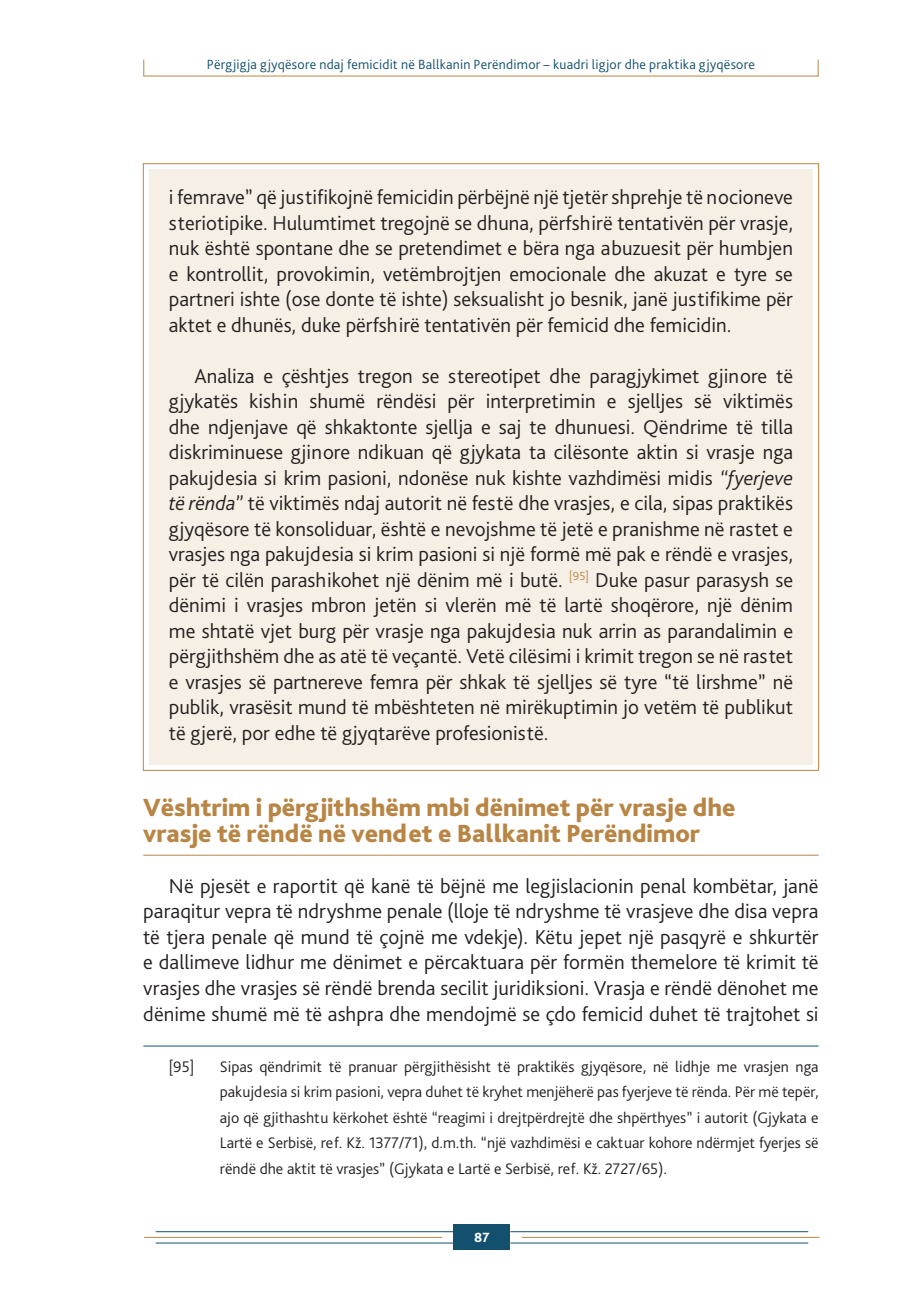
<style>
.page{position:relative;width:908px;height:1304px;background:#fff}
.page>*{position:absolute;margin:0;border:0;box-sizing:border-box;transform-origin:0 0}
.podnaslov{font:800 26px/25.6px "Bliss Pro";color:#b98544}
.tekst-border{font:300 21px/25.6px "Bliss Pro";color:#231f20;text-align:justify}
.tekst{font:300 21px/25.6px "Bliss Pro";color:#231f20;text-align:justify}
.fusnota{font:300 16px/25.6px "Bliss Pro";color:#231f20;text-align:justify}
.t1{font:300 14px "Bliss Pro";letter-spacing:.015em;color:#13506d}
.t2{font:800 14px "Bliss Pro";color:#fff}
.s1{font-style:italic}
</style>
<div class="page">
<div style="left:453px;top:1225px;width:57px;height:25px;background:#13506d"></div>
<hr style="left:521px;top:1237px;width:298px;height:1px;background:#b98544">
<hr style="left:510px;top:1231px;width:297px;height:1px;background:#13506d">
<hr style="left:510px;top:1242px;width:297px;height:1px;background:#13506d">
<hr style="left:144px;top:1237px;width:298px;height:1px;background:#b98544">
<hr style="left:155px;top:1231px;width:298px;height:1px;background:#13506d">
<hr style="left:155px;top:1242px;width:298px;height:1px;background:#13506d">
<hr style="left:143px;top:76px;width:675px;height:1px;background:#b98544">
<svg style="left:817px;top:60px;width:1px;height:16px"></svg>
<svg style="left:143px;top:60px;width:1px;height:16px"></svg>
<div style="left:142px;top:163px;width:677px;height:608px;background:#f6efe5"></div>
<hr style="left:143px;top:855px;width:675px;height:1px;background:#b98544">
<hr style="left:143px;top:1045px;width:675px;height:1px;background:#13506d">
<p class="t1" style="left:207px;top:55px;width:549px">Përgjigja gjyqësore ndaj femicidit në Ballkanin Perëndimor – kuadri ligjor dhe praktika gjyqësore</p>
<p class="tekst-border" style="left:169px;top:184px;width:625px">i femrave” që justifikojnë femicidin përbëjnë një tjetër shprehje të nocioneve steriotipike. Hulumtimet tregojnë se dhuna, përfshirë tentativën për vrasje, nuk është spontane dhe se pretendimet e bëra nga abuzuesit për humbjen e kontrollit, provokimin, vetëmbrojtjen emocionale dhe akuzat e tyre se partneri ishte (ose donte të ishte) seksualisht jo besnik, janë justifikime për aktet e dhunës, duke përfshirë tentativën për femicid dhe femicidin.</p>
<p class="tekst-border" style="left:169px;top:362px;width:625px;text-indent:26px">Analiza e çështjes tregon se stereotipet dhe paragjykimet gjinore të gjykatës kishin shumë rëndësi për interpretimin e sjelljes së viktimës dhe ndjenjave që shkaktonte sjellja e saj te dhunuesi. Qëndrime të tilla diskriminuese gjinore ndikuan që gjykata ta cilësonte aktin si vrasje nga pakujdesia si krim pasioni, ndonëse nuk kishte vazhdimësi midis <span class="s1">“fyerjeve të rënda”</span> të viktimës ndaj autorit në festë dhe vrasjes, e cila, sipas praktikës gjyqësore të konsoliduar, është e nevojshme të jetë e pranishme në rastet e vrasjes nga pakujdesia si krim pasioni si një formë më pak e rëndë e vrasjes, për të cilën parashikohet një dënim më i butë. <sup>[95]</sup> Duke pasur parasysh se dënimi i vrasjes mbron jetën si vlerën më të lartë shoqërore, një dënim me shtatë vjet burg për vrasje nga pakujdesia nuk arrin as parandalimin e përgjithshëm dhe as atë të veçantë. Vetë cilësimi i krimit tregon se në rastet e vrasjes së partnereve femra për shkak të sjelljes së tyre “të lirshme” në publik, vrasësit mund të mbështeten në mirëkuptimin jo vetëm të publikut të gjerë, por edhe të gjyqtarëve profesionistë.</p>
<p class="podnaslov" style="left:143px;top:794px;width:593px">Vështrim i përgjithshëm mbi dënimet për vrasje dhe vrasje të rëndë në vendet e Ballkanit Perëndimor</p>
<p class="tekst" style="left:143px;top:873px;width:676px;text-indent:26px">Në pjesët e raportit që kanë të bëjnë me legjislacionin penal kombëtar, janë paraqitur vepra të ndryshme penale (lloje të ndryshme të vrasjeve dhe disa vepra të tjera penale që mund të çojnë me vdekje). Këtu jepet një pasqyrë e shkurtër e dallimeve lidhur me dënimet e përcaktuara për formën themelore të krimit të vrasjes dhe vrasjes së rëndë brenda secilit juridiksioni. Vrasja e rëndë dënohet me dënime shumë më të ashpra dhe mendojmë se çdo femicid duhet të trajtohet si</p>
<p class="fusnota" style="left:169px;top:1053px;width:27px">[95]</p>
<p class="fusnota" style="left:220px;top:1053px;width:600px">Sipas qëndrimit të pranuar përgjithësisht të praktikës gjyqësore, në lidhje me vrasjen nga pakujdesia si krim pasioni, vepra duhet të kryhet menjëherë pas fyerjeve të rënda. Për më tepër, ajo që gjithashtu kërkohet është “reagimi i drejtpërdrejtë dhe shpërthyes” i autorit (Gjykata e Lartë e Serbisë, ref. Kž. 1377/71), d.m.th. “një vazhdimësi e caktuar kohore ndërmjet fyerjes së rëndë dhe aktit të vrasjes” (Gjykata e Lartë e Serbisë, ref. Kž. 2727/65).</p>
<p class="t2" style="left:474px;top:1229px;width:17px">87</p>
</div>
